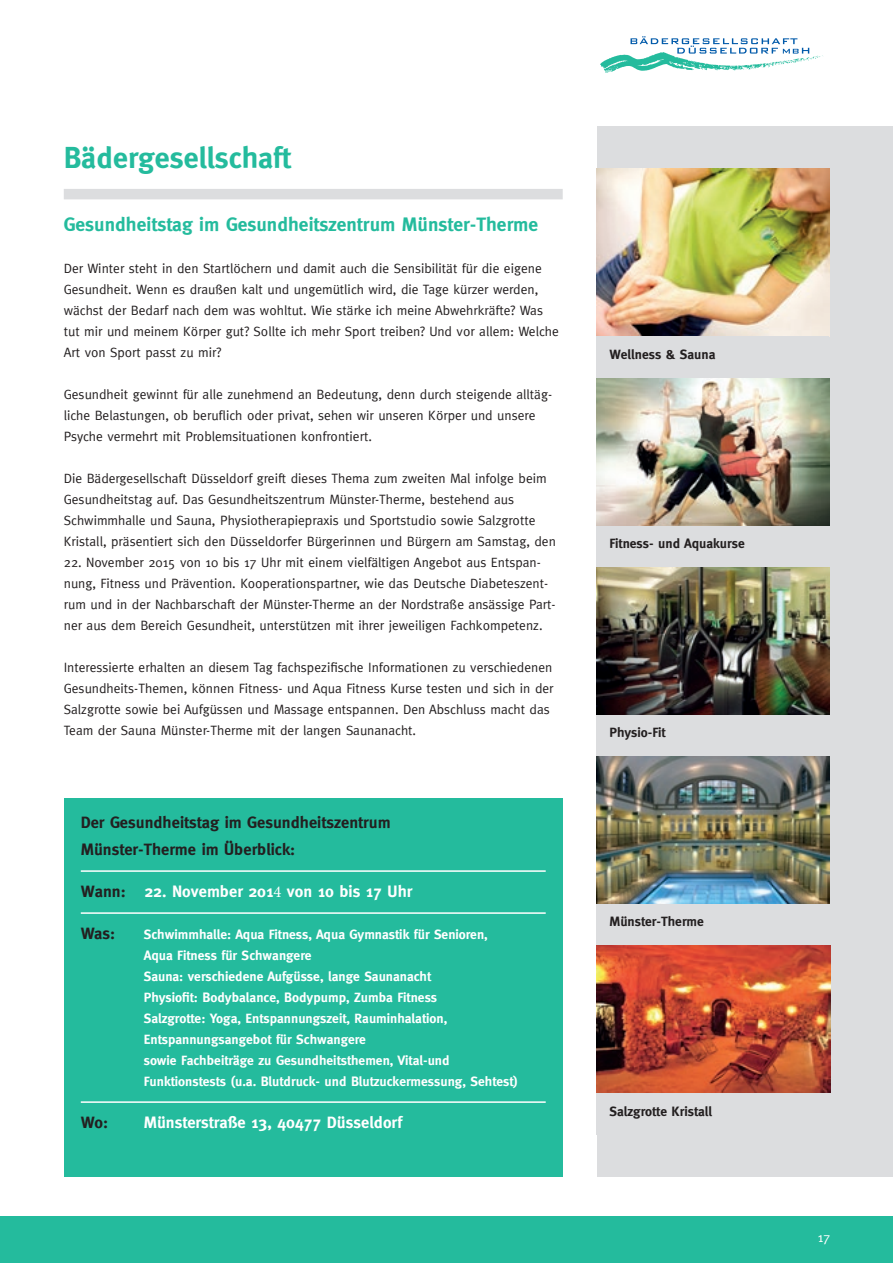
<style>
.page{position:relative;width:893px;height:1263px;background:#fff}
.page>*{position:absolute;margin:0;border:0;box-sizing:border-box;transform-origin:0 0}
.t1{font:700 30px "Meta";color:#24bb9d}
.t2{font:700 19.5px "Meta";color:#24bb9d}
.t3{font:700 16.5px/27px "Meta";color:#231f20}
.t4{font:700 16.5px "Meta";color:#fff}
.t5{font:13.5px/21px "Meta";color:#231f20}
.t6{font:700 13.5px/21px "Meta";color:#fff}
.t7{font:700 13.5px "Meta";color:#231f20}
.t8{font:13.5px "Meta";color:#fff}
.s1{color:#231f20}
.s2{font-family:"Minion Pro";font-weight:400}
</style>
<div class="page">
<div style="left:0;top:1216px;width:893px;height:47px;background:#24bb9d"></div>
<svg style="left:630px;top:36px;width:168px;height:11px"></svg>
<img style="left:600px;top:47px;width:223px;height:26px">
<div style="left:597px;top:126px;width:296px;height:1050px;background:#dcdddf"></div>
<div style="left:64px;top:189px;width:499px;height:10px;background:#dcdddf"></div>
<div style="left:64px;top:798px;width:499px;height:378px;background:#24bb9d"></div>
<hr style="left:81px;top:870px;width:465px;height:2px;background:#fff">
<hr style="left:81px;top:912px;width:465px;height:2px;background:#fff">
<hr style="left:81px;top:1101px;width:465px;height:2px;background:#fff">
<img style="left:597px;top:168px;width:232px;height:168px">
<img style="left:596px;top:378px;width:233px;height:147px">
<img style="left:597px;top:567px;width:232px;height:147px">
<img style="left:597px;top:756px;width:233px;height:147px">
<img style="left:596px;top:945px;width:234px;height:147px">
<h1 class="t1" style="left:64px;top:140px;width:229px">Bädergesellschaft</h1>
<h2 class="t2" style="left:64px;top:213px;width:476px">Gesundheitstag im Gesundheitszentrum Münster-Therme</h2>
<p class="t5" style="left:64px;top:258px;width:497px">Der Winter steht in den Startlöchern und damit auch die Sensibilität für die eigene Gesundheit. Wenn es draußen kalt und ungemütlich wird, die Tage kürzer werden, wächst der Bedarf nach dem was wohltut. Wie stärke ich meine Abwehrkräfte? Was tut mir und meinem Körper gut? Sollte ich mehr Sport treiben? Und vor allem: Welche Art von Sport passt zu mir?</p>
<p class="t5" style="left:64px;top:384px;width:490px">Gesundheit gewinnt für alle zunehmend an Bedeutung, denn durch steigende alltäg&shy;liche Belastungen, ob beruflich oder privat, sehen wir unseren Körper und unsere<br>Psyche vermehrt mit Problemsituationen konfrontiert.</p>
<p class="t5" style="left:64px;top:468px;width:494px">Die Bädergesellschaft Düsseldorf greift dieses Thema zum zweiten Mal infolge beim Gesundheitstag auf. Das Gesundheitszentrum Münster-Therme, bestehend aus Schwimmhalle und Sauna, Physiotherapiepraxis und Sportstudio sowie Salzgrotte Kristall, präsentiert sich den Düsseldorfer Bürgerinnen und Bürgern am Samstag, den</p>
<p class="t5" style="left:64px;top:552px;width:493px">22. November 2015 von 10 bis 17 Uhr mit einem vielfältigen Angebot aus Entspan&shy;nung, Fitness und Prävention. Kooperationspartner, wie das Deutsche Diabeteszent&shy;rum und in der Nachbarschaft der Münster-Therme an der Nordstraße ansässige Part&shy;ner aus dem Bereich Gesundheit, unterstützen mit ihrer jeweiligen Fachkompetenz.</p>
<p class="t5" style="left:64px;top:657px;width:491px">Interessierte erhalten an diesem Tag fachspezifische Informationen zu verschiedenen Gesundheits-Themen, können Fitness- und Aqua Fitness Kurse testen und sich in der Salzgrotte sowie bei Aufgüssen und Massage entspannen. Den Abschluss macht das Team der Sauna Münster-Therme mit der langen Saunanacht.</p>
<p class="t3" style="left:81px;top:809px;width:311px">Der Gesundheitstag im Gesundheitszentrum<br>Münster-Therme im Überblick:</p>
<p class="t4" style="left:81px;top:882px;width:333px"><span class="s1">Wann:</span> 22. November 201<span class="s2">4</span> von 10 bis 17 Uhr</p>
<p class="t3" style="left:81px;top:920px;width:36px">Was:</p>
<p class="t6" style="left:144px;top:924px;width:376px">Schwimmhalle: Aqua Fitness, Aqua Gymnastik für Senioren, Aqua Fitness für Schwangere<br>Sauna: verschiedene Aufgüsse, lange Saunanacht<br>Physiofit: Bodybalance, Bodypump, Zumba Fitness<br>Salzgrotte: Yoga, Entspannungszeit, Rauminhalation, Entspannungsangebot für Schwangere<br>sowie Fachbeiträge zu Gesundheitsthemen, Vital-und Funktionstests (u.a. Blutdruck- und Blutzuckermessung, Sehtest)</p>
<p class="t3" style="left:81px;top:1109px;width:29px">Wo:</p>
<p class="t4" style="left:144px;top:1113px;width:260px">Münsterstraße 13, 40477 Düsseldorf</p>
<p class="t7" style="left:609px;top:347px;width:107px">Wellness &amp; Sauna</p>
<p class="t7" style="left:609px;top:536px;width:137px">Fitness- und Aquakurse</p>
<p class="t7" style="left:609px;top:725px;width:58px">Physio-Fit</p>
<p class="t7" style="left:609px;top:914px;width:96px">Münster-Therme</p>
<p class="t7" style="left:609px;top:1103px;width:104px">Salzgrotte Kristall</p>
<p class="t8" style="left:818px;top:1229px;width:14px">17</p>
</div>
